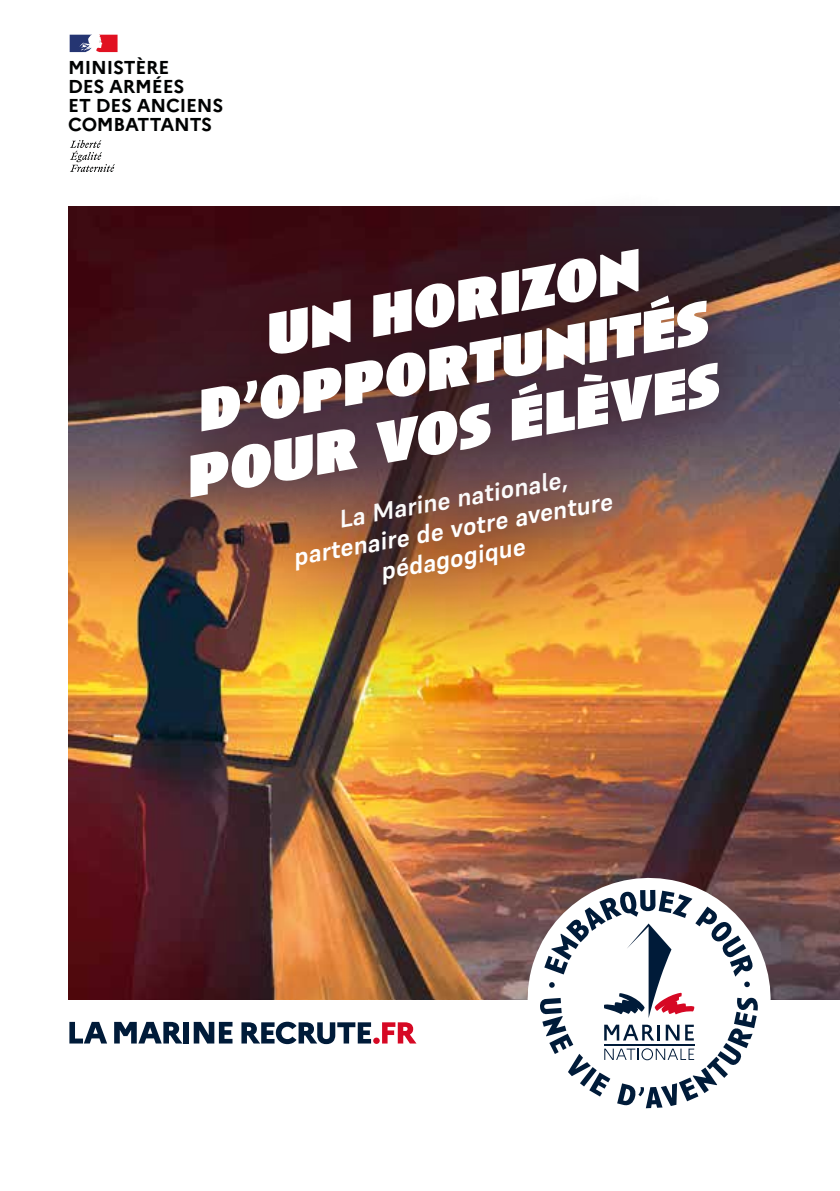
<style>
.page{position:relative;width:840px;height:1191px;background:#fff}
.page>*{position:absolute;margin:0;border:0;box-sizing:border-box;transform-origin:0 0}
.t1{font:italic 900 60.8px "Anisette";color:#fff}
.t2{font:italic 700 24.8px/29.2px "Supreme";color:#fff;text-align:center}
.t3{font:700 18.6px/19px "Marianne";letter-spacing:-.01em;color:#010202}
</style>
<div class="page">
<img style="left:68px;top:207px;width:771px;height:792px">
<svg style="left:514px;top:865px;width:268px;height:244px"></svg>
<svg style="left:539px;top:890px;width:218px;height:218px"></svg>
<svg style="left:69px;top:1022px;width:38px;height:21px"></svg>
<svg style="left:114px;top:1022px;width:68px;height:21px"></svg>
<div style="left:183px;top:1022px;width:6px;height:21px;background:#001b39"></div>
<svg style="left:193px;top:1022px;width:39px;height:21px"></svg>
<svg style="left:241px;top:1021px;width:175px;height:23px"></svg>
<img style="left:184px;top:575px;width:537px;height:164px">
<svg style="left:127px;top:206px;width:654px;height:369px"></svg>
<svg style="left:70px;top:140px;width:45px;height:32px"></svg>
<svg style="left:70px;top:35px;width:47px;height:17px"></svg>
<p class="t3" style="left:68px;top:58px;width:157px">MINISTÈRE<br>DES ARMÉES<br>ET DES ANCIENS<br>COMBATTANTS</p>
<h1 class="t1" style="left:257px;top:302px;width:381px;rotate:-10deg">un horizon</h1>
<h1 class="t1" style="left:189px;top:378px;width:519px;rotate:-10deg">d’opportunités</h1>
<h1 class="t1" style="left:178px;top:443px;width:541px;rotate:-10deg">pour vos élèves</h1>
<p class="t2" style="left:285px;top:513px;width:325px;rotate:-10deg">La Marine nationale, partenaire de votre aventure pédagogique</p>
</div>
